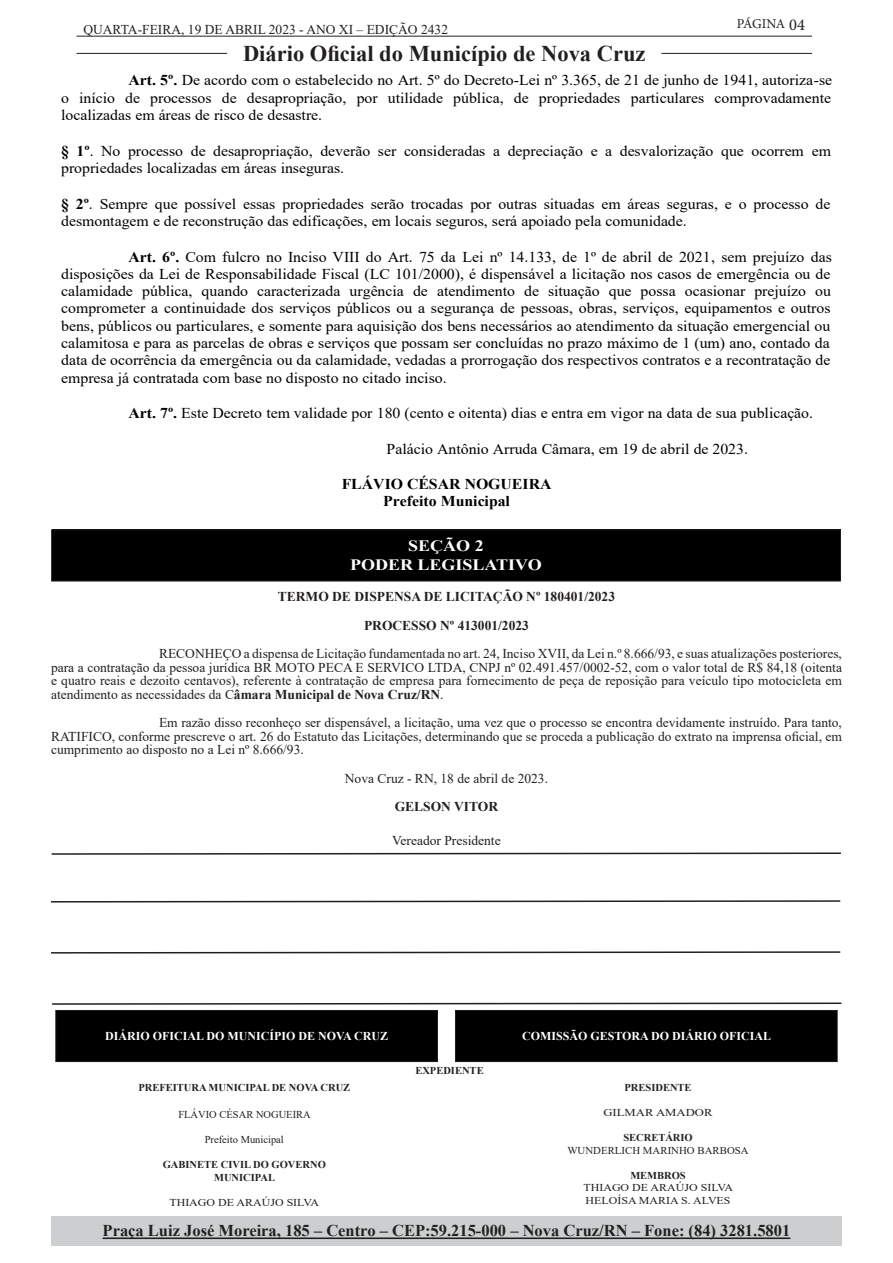
<style>
.page{position:relative;width:893px;height:1263px;background:#fff}
.page>*{position:absolute;margin:0;border:0;box-sizing:border-box;transform-origin:0 0}
.t1{font:700 22.5px "Times New Roman";color:#231f20}
.t2{font:700 16.5px "Times New Roman";color:#231f20}
.t3{font:700 16.5px "Times New Roman";color:#000;scale:1.05 1}
.t4{font:700 15.75px "Times New Roman";color:#fff;scale:1.14 1}
.t5{font:15px/17.2px "Times New Roman";color:#000;scale:1.05 1}
.t6{font:700 15px/17.4px "Times New Roman";color:#000;text-align:center;scale:1.05 1}
.No_Spacing{font:13.5px/13.5px "Times New Roman";color:#231f20;text-align:justify}
.No_Spacing-2{font:700 13.5px "Times New Roman";color:#231f20}
.t7{font:13.5px "Minion Pro";letter-spacing:-.03em;color:#231f20}
.t8{font:700 12px "Times New Roman";color:#fff}
.t9{font:700 10.5px/12.6px "Times New Roman";color:#231f20;text-align:center}
.t10{font:10.5px "Times New Roman";color:#231f20}
.t11{font:10.5px "Times New Roman";color:#231f20;scale:1.14 1}
.t12{font:10.5px "Times New Roman";color:#231f20;scale:1.21 1}
.s1{font-size:16.5px}
.s2{font-weight:700}
</style>
<div class="page">
<hr style="left:77px;top:36px;width:735px;height:1px;background:#231f20">
<hr style="left:77px;top:53px;width:150px;height:1px;background:#231f20">
<hr style="left:661px;top:53px;width:151px;height:1px;background:#231f20">
<div style="left:51px;top:1216px;width:791px;height:29px;background:#cdced0"></div>
<hr style="left:103px;top:1237px;width:687px;height:2px;background:#231f20">
<div style="left:455px;top:1010px;width:382px;height:51px;background:#000"></div>
<div style="left:455px;top:1010px;width:383px;height:52px;border:1px solid #231f20"></div>
<div style="left:56px;top:1010px;width:381px;height:51px;background:#000"></div>
<div style="left:55px;top:1010px;width:383px;height:52px;border:1px solid #231f20"></div>
<div style="left:52px;top:530px;width:788px;height:51px;background:#000"></div>
<div style="left:51px;top:529px;width:790px;height:52px;border:1px solid #231f20"></div>
<svg style="left:52px;top:1002px;width:790px;height:3px"></svg>
<svg style="left:51px;top:852px;width:790px;height:3px"></svg>
<svg style="left:51px;top:900px;width:790px;height:3px"></svg>
<svg style="left:51px;top:951px;width:790px;height:3px"></svg>
<p class="t7" style="left:737px;top:15px;width:70px">PÁGINA <span class="s1">04</span></p>
<p class="No_Spacing" style="left:83px;top:23px;width:366px">QUARTA-FEIRA, 19 DE ABRIL 2023 - ANO XI – EDIÇÃO 2432</p>
<h1 class="t1" style="left:243px;top:37px;width:404px">Diário Oficial do Município de Nova Cruz</h1>
<p class="t3" style="left:370px;top:33px;width:148px">Gabinete do Prefeito</p>
<p class="t5" style="left:61px;top:73px;width:736px;text-align:justify;text-indent:67px"><span class="s2">Art. 5º.</span> De acordo com o estabelecido no Art. 5º do Decreto-Lei nº 3.365, de 21 de junho de 1941, autoriza-se o início de processos de desapropriação, por utilidade pública, de propriedades particulares comprovadamente localizadas em áreas de risco de desastre.</p>
<p class="t5" style="left:61px;top:143px;width:735px"><span class="s2">§ 1º</span>. No processo de desapropriação, deverão ser consideradas a depreciação e a desvalorização que ocorrem em propriedades localizadas em áreas inseguras.</p>
<p class="t5" style="left:61px;top:196px;width:734px"><span class="s2">§ 2º</span>. Sempre que possível essas propriedades serão trocadas por outras situadas em áreas seguras, e o processo de desmontagem e de reconstrução das edificações, em locais seguros, será apoiado pela comunidade.</p>
<p class="t5" style="left:61px;top:249px;width:735px;text-indent:67px"><span class="s2">Art. 6º.</span> Com fulcro no Inciso VIII do Art. 75 da Lei nº 14.133, de 1º de abril de 2021, sem prejuízo das disposições da Lei de Responsabilidade Fiscal (LC 101/2000), é dispensável a licitação nos casos de emergência ou de calamidade pública, quando caracterizada urgência de atendimento de situação que possa ocasionar prejuízo ou comprometer a continuidade dos serviços públicos ou a segurança de pessoas, obras, serviços, equipamentos e outros bens, públicos ou particulares, e somente para aquisição dos bens necessários ao atendimento da situação emergencial ou calamitosa e para as parcelas de obras e serviços que possam ser concluídas no prazo máximo de 1 (um) ano, contado da data de ocorrência da emergência ou da calamidade, vedadas a prorrogação dos respectivos contratos e a recontratação de empresa já contratada com base no disposto no citado inciso.</p>
<p class="t5" style="left:129px;top:406px;width:653px"><span class="s2">Art. 7º.</span> Este Decreto tem validade por 180 (cento e oitenta) dias e entra em vigor na data de sua publicação.</p>
<p class="t5" style="left:387px;top:442px;width:346px">Palácio Antônio Arruda Câmara, em 19 de abril de 2023.</p>
<p class="t6" style="left:342px;top:475px;width:201px">FLÁVIO CÉSAR NOGUEIRA<br>Prefeito Municipal</p>
<p class="t4" style="left:408px;top:535px;width:68px">SEÇÃO 2</p>
<p class="t4" style="left:350px;top:554px;width:170px">PODER LEGISLATIVO</p>
<p class="No_Spacing-2" style="left:278px;top:587px;width:339px">TERMO DE DISPENSA DE LICITAÇÃO Nº 180401/2023</p>
<p class="No_Spacing-2" style="left:364px;top:615px;width:166px">PROCESSO Nº 413001/2023</p>
<p class="No_Spacing" style="left:51px;top:647px;width:792px;text-indent:108px">RECONHEÇO a dispensa de Licitação fundamentada no art. 24, Inciso XVII, da Lei n.º 8.666/93, e suas atualizações posteriores, para a contratação da pessoa jurídica BR MOTO PECA E SERVICO LTDA, CNPJ nº 02.491.457/0002-52, com o valor total de R$ 84,18 (oitenta e quatro reais e dezoito centavos), referente à contratação de empresa para fornecimento de peça de reposição para veículo tipo motocicleta em atendimento as necessidades da C<span class="s2">âmara Municipal de Nova Cruz/RN</span>.</p>
<p class="No_Spacing" style="left:51px;top:716px;width:792px;text-indent:108px">Em razão disso reconheço ser dispensável, a licitação, uma vez que o processo se encontra devidamente instruído. Para tanto, RATIFICO, conforme prescreve o art. 26 do Estatuto das Licitações, determinando que se proceda a publicação do extrato na imprensa oficial, em cumprimento ao disposto no a Lei nº 8.666/93.</p>
<p class="No_Spacing" style="left:345px;top:771px;width:205px">Nova Cruz - RN, 18 de abril de 2023.</p>
<p class="No_Spacing-2" style="left:395px;top:797px;width:105px">GELSON VITOR</p>
<p class="No_Spacing" style="left:392px;top:833px;width:110px">Vereador Presidente</p>
<p class="t8" style="left:105px;top:1027px;width:285px">DIÁRIO OFICIAL DO MUNICÍPIO DE NOVA CRUZ</p>
<p class="t8" style="left:522px;top:1027px;width:251px">COMISSÃO GESTORA DO DIÁRIO OFICIAL</p>
<p class="t9" style="left:415px;top:1064px;width:70px">EXPEDIENTE</p>
<p class="t9" style="left:624px;top:1080px;width:69px">PRESIDENTE</p>
<p class="t12" style="left:603px;top:1105px;width:92px">GILMAR AMADOR</p>
<p class="t9" style="left:623px;top:1131px;width:71px">SECRETÁRIO</p>
<p class="t10" style="left:567px;top:1143px;width:183px">WUNDERLICH MARINHO BARBOSA</p>
<p class="t9" style="left:630px;top:1169px;width:57px">MEMBROS</p>
<p class="t11" style="left:583px;top:1180px;width:133px">THIAGO DE ARAÚJO SILVA</p>
<p class="t11" style="left:585px;top:1193px;width:129px">HELOÍSA MARIA S. ALVES</p>
<p class="t9" style="left:138px;top:1081px;width:213px">PREFEITURA MUNICIPAL DE NOVA CRUZ</p>
<p class="t10" style="left:178px;top:1107px;width:134px">FLÁVIO CÉSAR NOGUEIRA</p>
<p class="t10" style="left:205px;top:1132px;width:81px">Prefeito Municipal</p>
<p class="t9" style="left:163px;top:1158px;width:165px">GABINETE CIVIL DO GOVERNO<br>MUNICIPAL</p>
<p class="t11" style="left:169px;top:1195px;width:133px">THIAGO DE ARAÚJO SILVA</p>
<p class="t2" style="left:103px;top:1219px;width:689px">Praça Luiz José Moreira, 185 – Centro – CEP:59.215-000 – Nova Cruz/RN – Fone: (84) 3281.5801</p>
</div>
